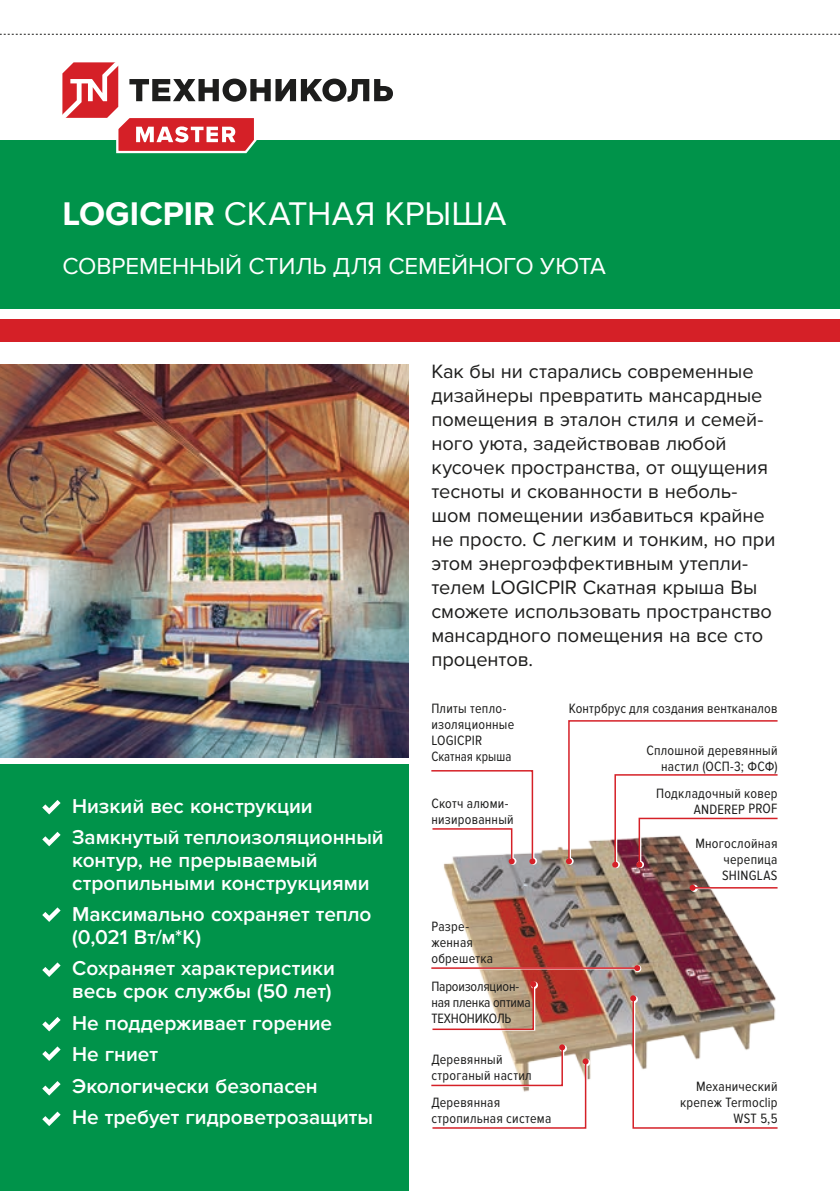
<style>
.page{position:relative;width:840px;height:1191px;background:#fff}
.page>*{position:absolute;margin:0;border:0;box-sizing:border-box;transform-origin:0 0}
.t1{font:34px "Proxima Nova";color:#fff}
.t2{font:24px "Proxima Nova";letter-spacing:-.005em;color:#fff}
.t3{font:600 20.8px/31.4px "Proxima Nova";color:#fff}
.t4{font:20px/24px "Proxima Nova";color:#1d1d1c}
.t5{font:14px/16px "Proxima Nova Cond";letter-spacing:.015em;color:#1d1d1c}
.t6{font:14px/16px "Proxima Nova Cond";letter-spacing:-.015em;color:#1d1d1c}
.s1{font-weight:700}
</style>
<div class="page">
<img style="left:431px;top:846px;width:343px;height:234px">
<hr style="left:694px;top:887px;width:84px;height:2px;background:#fff">
<svg style="left:690px;top:884px;width:7px;height:8px"></svg>
<hr style="left:432px;top:967px;width:205px;height:2px;background:#fff">
<svg style="left:633px;top:965px;width:8px;height:7px"></svg>
<img style="left:0;top:364px;width:408px;height:393px">
<div style="left:0;top:764px;width:408px;height:427px;background:#00934a"></div>
<div style="left:0;top:140px;width:839px;height:169px;background:#00934a"></div>
<div style="left:0;top:320px;width:839px;height:22px;background:#d52027"></div>
<svg style="left:62px;top:62px;width:331px;height:92px"></svg>
<svg style="left:42px;top:800px;width:19px;height:14px"></svg>
<svg style="left:42px;top:1111px;width:19px;height:15px"></svg>
<svg style="left:42px;top:831px;width:19px;height:15px"></svg>
<svg style="left:42px;top:907px;width:19px;height:15px"></svg>
<svg style="left:42px;top:1081px;width:19px;height:14px"></svg>
<svg style="left:42px;top:962px;width:19px;height:15px"></svg>
<svg style="left:42px;top:1046px;width:19px;height:15px"></svg>
<svg style="left:42px;top:1017px;width:19px;height:14px"></svg>
<svg style="left:0;top:34px;width:839px;height:1px"></svg>
<hr style="left:692px;top:887px;width:85px;height:1px;background:#d52027">
<svg style="left:689px;top:884px;width:6px;height:6px"></svg>
<svg style="left:565px;top:720px;width:213px;height:147px"></svg>
<svg style="left:630px;top:995px;width:148px;height:134px"></svg>
<svg style="left:431px;top:1044px;width:157px;height:85px"></svg>
<svg style="left:431px;top:981px;width:105px;height:50px"></svg>
<hr style="left:431px;top:967px;width:205px;height:1px;background:#d52027">
<svg style="left:633px;top:965px;width:6px;height:6px"></svg>
<svg style="left:431px;top:770px;width:104px;height:94px"></svg>
<h1 class="t1" style="left:62px;top:194px;width:445px"><span class="s1">LOGICPIR</span> СКАТНАЯ КРЫША</h1>
<p class="t2" style="left:62px;top:252px;width:545px">СОВРЕМЕННЫЙ СТИЛЬ ДЛЯ СЕМЕЙНОГО УЮТА</p>
<p class="t3" style="left:72px;top:790px;width:313px">Низкий вес конструкции<br>Замкнутый теплоизоляционный</p>
<p class="t3" style="left:72px;top:849px;width:299px;line-height:22.8px">контур, не прерываемый стропильными конструкциями</p>
<p class="t3" style="left:72px;top:903px;width:300px;line-height:22.8px">Максимально сохраняет тепло (0,021 Вт/м*К)</p>
<p class="t3" style="left:72px;top:957px;width:264px;line-height:22.8px">Сохраняет характеристики весь срок службы (50 лет)</p>
<p class="t3" style="left:72px;top:1007px;width:302px">Не поддерживает горение<br>Не гниет<br>Экологически безопасен<br>Не требует гидроветрозащиты</p>
<p class="t4" style="left:431px;top:359px;width:345px">Как бы ни старались современные дизайнеры превратить мансардные помещения в эталон стиля и семей&shy;ного уюта, задействовав любой кусочек пространства, от ощущения тесноты и скованности в неболь&shy;шом помещении избавиться крайне не просто. С легким и тонким, но при этом энергоэффективным утепли&shy;телем LOGICPIR Скатная крыша Вы сможете использовать пространство мансардного помещения на все сто процентов.</p>
<p class="t5" style="left:431px;top:701px;width:84px">Плиты тепло&shy;изоляционные<br>LOGICPIR<br>Скатная крыша</p>
<p class="t5" style="left:431px;top:795px;width:84px">Скотч алюми&shy;низированный</p>
<p class="t5" style="left:431px;top:919px;width:63px">Разре&shy;женная обрешетка</p>
<p class="t6" style="left:431px;top:978px;width:101px">Пароизоляцион&shy;ная пленка оптима<br>ТЕХНОНИКОЛЬ</p>
<p class="t5" style="left:431px;top:1051px;width:102px">Деревянный строганый настил</p>
<p class="t5" style="left:431px;top:1094px;width:121px">Деревянная стропильная система</p>
<p class="t5" style="left:568px;top:701px;width:210px">Контрбрус для создания вентканалов</p>
<p class="t5" style="left:646px;top:742px;width:133px;text-align:right">Сплошной деревянный настил (ОСП-3; ФСФ)</p>
<p class="t5" style="left:655px;top:785px;width:123px;text-align:right">Подкладочный ковер<br>ANDEREP PROF</p>
<p class="t5" style="left:721px;top:835px;width:57px;text-align:justify;text-indent:-27px">Многослойная черепица SHINGLAS</p>
<p class="t5" style="left:679px;top:1078px;width:99px;text-align:right">Механический крепеж Termoclip<br>WST 5,5</p>
</div>
